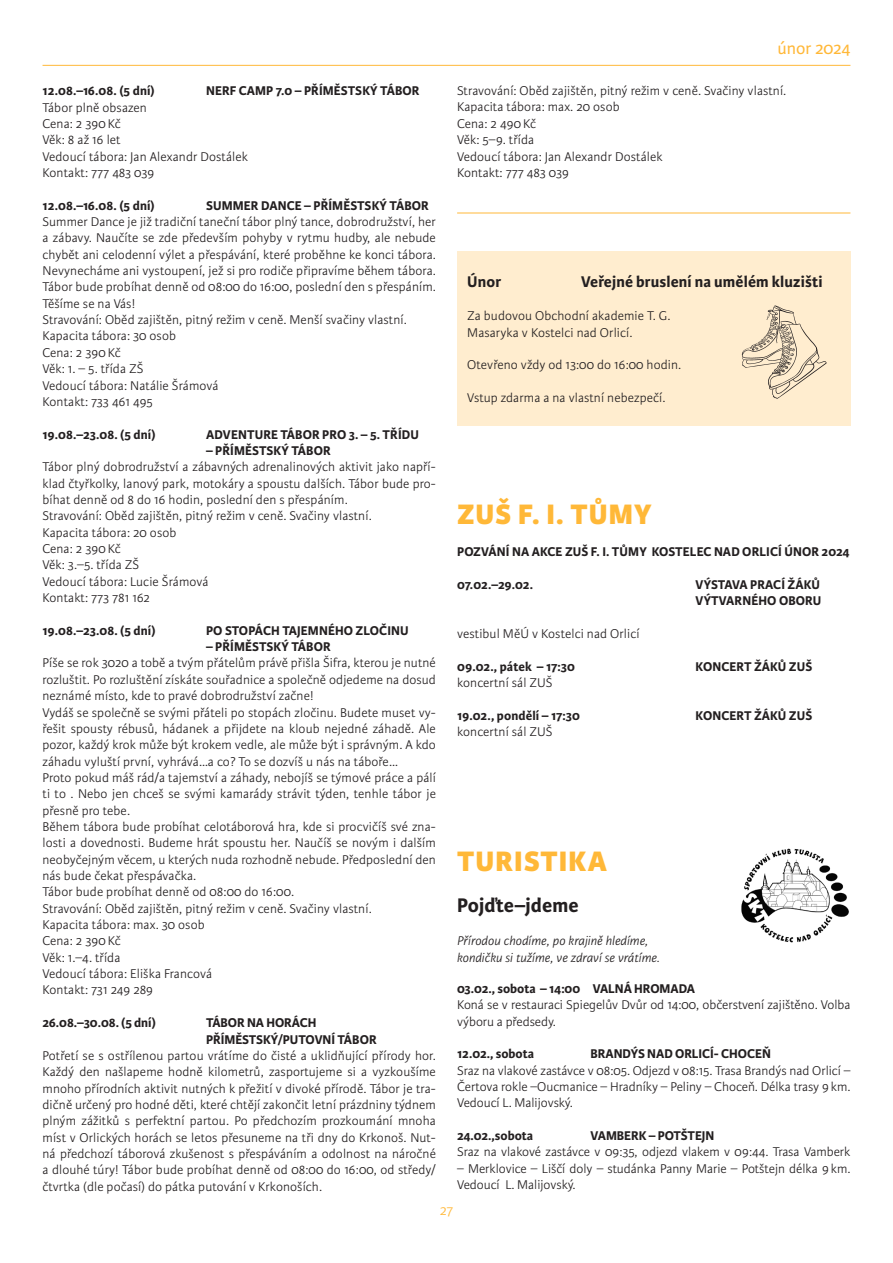
<style>
.page{position:relative;width:893px;height:1263px;background:#fff}
.page>*{position:absolute;margin:0;border:0;box-sizing:border-box;transform-origin:0 0}
.t1{font:800 30px "Karmina Sans";letter-spacing:.04em;color:#ffb838}
.t2{font:700 21px "Karmina Sans";letter-spacing:.01em;color:#231f20}
.t3{font:18px "Karmina Sans";letter-spacing:-.005em;color:#ffb838}
.t4{font:700 16.5px "Karmina Sans";letter-spacing:.01em;color:#231f20}
.t5{font:300 15px "Karmina Sans";color:#ffb838}
.t6{font:300 13.5px/16.4px "Karmina Sans";letter-spacing:.01em;color:#231f20}
.t7{font:700 13.5px/16.4px "Karmina Sans";letter-spacing:.01em;color:#231f20}
.t8{font:italic 300 13.5px/16.4px "Karmina Sans";letter-spacing:.01em;color:#231f20}
</style>
<div class="page">
<hr style="left:43px;top:65px;width:807px;height:1px;background:#ffb838">
<img style="left:741px;top:848px;width:108px;height:95px">
<div style="left:457px;top:252px;width:393px;height:174px;background:#ffedcf"></div>
<img style="left:741px;top:305px;width:86px;height:94px">
<hr style="left:457px;top:213px;width:393px;height:1px;background:#ffb838">
<p class="t7" style="left:43px;top:83px;width:114px">12.08.–16.08. (5 dní)</p>
<p class="t7" style="left:206px;top:83px;width:215px">NERF CAMP 7.0 – PŘÍMĚSTSKÝ TÁBOR</p>
<p class="t6" style="left:43px;top:99px;width:207px">Tábor plně obsazen<br>Cena: 2 390 Kč<br>Věk: 8 až 16 let<br>Vedoucí tábora: Jan Alexandr Dostálek<br>Kontakt: 777 483 039</p>
<p class="t7" style="left:43px;top:197px;width:114px">12.08.–16.08. (5 dní)</p>
<p class="t7" style="left:206px;top:197px;width:224px">SUMMER DANCE – PŘÍMĚSTSKÝ TÁBOR</p>
<p class="t6" style="left:43px;top:214px;width:395px">Summer Dance je již tradiční taneční tábor plný tance, dobrodružství, her a zábavy. Naučíte se zde především pohyby v rytmu hudby, ale nebude chybět ani celodenní výlet a přespávání, které proběhne ke konci tábora.<br>Nevynecháme ani vystoupení, jež si pro rodiče připravíme během tábora.<br>Tábor bude probíhat denně od 08:00 do 16:00, poslední den s přespáním.<br>Těšíme se na Vás!<br>Stravování: Oběd zajištěn, pitný režim v ceně. Menší svačiny vlastní.<br>Kapacita tábora: 30 osob<br>Cena: 2 390 Kč<br>Věk: 1. – 5. třída ZŠ<br>Vedoucí tábora: Natálie Šrámová<br>Kontakt: 733 461 495</p>
<p class="t7" style="left:43px;top:426px;width:115px">19.08.–23.08. (5 dní)</p>
<p class="t7" style="left:206px;top:426px;width:215px">ADVENTURE TÁBOR PRO 3. – 5. TŘÍDU</p>
<p class="t7" style="left:206px;top:443px;width:126px">– PŘÍMĚSTSKÝ TÁBOR</p>
<p class="t6" style="left:43px;top:459px;width:395px">Tábor plný dobrodružství a zábavných adrenalinových aktivit jako napří&shy;klad čtyřkolky, lanový park, motokáry a spoustu dalších. Tábor bude pro&shy;bíhat denně od 8 do 16 hodin, poslední den s přespáním.<br>Stravování: Oběd zajištěn, pitný režim v ceně. Svačiny vlastní.<br>Kapacita tábora: 20 osob<br>Cena: 2 390 Kč<br>Věk: 3.–5. třída ZŠ<br>Vedoucí tábora: Lucie Šrámová<br>Kontakt: 773 781 162</p>
<p class="t7" style="left:43px;top:622px;width:115px">19.08.–23.08. (5 dní)</p>
<p class="t7" style="left:206px;top:622px;width:204px">PO STOPÁCH TAJEMNÉHO ZLOČINU</p>
<p class="t7" style="left:206px;top:639px;width:126px">– PŘÍMĚSTSKÝ TÁBOR</p>
<p class="t6" style="left:43px;top:655px;width:395px">Píše se rok 3020 a tobě a tvým přátelům právě přišla Šifra, kterou je nutné rozluštit. Po rozluštění získáte souřadnice a společně odjedeme na dosud neznámé místo, kde to pravé dobrodružství začne!<br>Vydáš se společně se svými přáteli po stopách zločinu. Budete muset vy&shy;řešit spousty rébusů, hádanek a přijdete na kloub nejedné záhadě. Ale pozor, každý krok může být krokem vedle, ale může být i správným. A kdo záhadu vyluští první, vyhrává…a co? To se dozvíš u nás na táboře…<br>Proto pokud máš rád/a tajemství a záhady, nebojíš se týmové práce a pálí ti to . Nebo jen chceš se svými kamarády strávit týden, tenhle tábor je přesně pro tebe.<br>Během tábora bude probíhat celotáborová hra, kde si procvičíš své zna&shy;losti a dovednosti. Budeme hrát spoustu her. Naučíš se novým i dalším neobyčejným věcem, u kterých nuda rozhodně nebude. Předposlední den nás bude čekat přespávačka.<br>Tábor bude probíhat denně od 08:00 do 16:00.<br>Stravování: Oběd zajištěn, pitný režim v ceně. Svačiny vlastní.<br>Kapacita tábora: max. 30 osob<br>Cena: 2 390 Kč<br>Věk: 1.–4. třída<br>Vedoucí tábora: Eliška Francová<br>Kontakt: 731 249 289</p>
<p class="t7" style="left:43px;top:1015px;width:115px">26.08.–30.08. (5 dní)</p>
<p class="t7" style="left:206px;top:1015px;width:172px">TÁBOR NA HORÁCH<br>PŘÍMĚSTSKÝ/PUTOVNÍ TÁBOR</p>
<p class="t6" style="left:43px;top:1048px;width:395px;text-align:justify">Potřetí se s ostřílenou partou vrátíme do čisté a uklidňující přírody hor.<br>Každý den našlapeme hodně kilometrů, zasportujeme si a vyzkoušíme mnoho přírodních aktivit nutných k přežití v divoké přírodě. Tábor je tra&shy;dičně určený pro hodné děti, které chtějí zakončit letní prázdniny týdnem plným zážitků s perfektní partou. Po předchozím prozkoumání mnoha míst v Orlických horách se letos přesuneme na tři dny do Krkonoš. Nut&shy;ná předchozí táborová zkušenost s přespáváním a odolnost na náročné a dlouhé túry! Tábor bude probíhat denně od 08:00 do 16:00, od středy/ čtvrtka (dle počasí) do pátka putování v Krkonoších.</p>
<h3 class="t3" style="left:778px;top:39px;width:74px">únor 2024</h3>
<p class="t6" style="left:457px;top:83px;width:331px">Stravování: Oběd zajištěn, pitný režim v ceně. Svačiny vlastní.<br>Kapacita tábora: max. 20 osob<br>Cena: 2 490 Kč<br>Věk: 5–9. třída<br>Vedoucí tábora: Jan Alexandr Dostálek<br>Kontakt: 777 483 039</p>
<p class="t4" style="left:467px;top:273px;width:36px">Únor</p>
<p class="t4" style="left:581px;top:273px;width:243px">Veřejné bruslení na umělém kluzišti</p>
<p class="t6" style="left:467px;top:308px;width:205px">Za budovou Obchodní akademie T. G.<br>Masaryka v Kostelci nad Orlicí.</p>
<p class="t6" style="left:467px;top:357px;width:215px">Otevřeno vždy od 13:00 do 16:00 hodin.</p>
<p class="t6" style="left:467px;top:390px;width:200px">Vstup zdarma a na vlastní nebezpečí.</p>
<h1 class="t1" style="left:457px;top:496px;width:196px">ZUŠ F. I. TŮMY</h1>
<p class="t7" style="left:457px;top:544px;width:394px">POZVÁNÍ NA AKCE ZUŠ F. I. TŮMY KOSTELEC NAD ORLICÍ ÚNOR 2024</p>
<p class="t7" style="left:457px;top:577px;width:77px">07.02.–29.02.</p>
<p class="t7" style="left:696px;top:577px;width:127px">VÝSTAVA PRACÍ ŽÁKŮ<br>VÝTVARNÉHO OBORU</p>
<p class="t6" style="left:457px;top:626px;width:184px">vestibul MěÚ v Kostelci nad Orlicí</p>
<p class="t7" style="left:457px;top:658px;width:119px">09.02., pátek – 17:30</p>
<p class="t7" style="left:696px;top:658px;width:118px">KONCERT ŽÁKŮ ZUŠ</p>
<p class="t6" style="left:457px;top:675px;width:97px">koncertní sál ZUŠ</p>
<p class="t7" style="left:457px;top:707px;width:124px">19.02., pondělí – 17:30</p>
<p class="t7" style="left:696px;top:707px;width:118px">KONCERT ŽÁKŮ ZUŠ</p>
<p class="t6" style="left:457px;top:724px;width:97px">koncertní sál ZUŠ</p>
<h1 class="t1" style="left:457px;top:844px;width:151px">TURISTIKA</h1>
<h2 class="t2" style="left:457px;top:893px;width:123px">Pojďte–jdeme</h2>
<p class="t8" style="left:457px;top:933px;width:204px">Přírodou chodíme, po krajině hledíme, kondičku si tužíme, ve zdraví se vrátíme.</p>
<p class="t7" style="left:457px;top:980px;width:239px">03.02., sobota – 14:00 VALNÁ HROMADA</p>
<p class="t6" style="left:457px;top:997px;width:395px">Koná se v restauraci Spiegelův Dvůr od 14:00, občerstvení zajištěno. Volba výboru a předsedy.</p>
<p class="t7" style="left:457px;top:1046px;width:79px">12.02., sobota</p>
<p class="t7" style="left:591px;top:1046px;width:182px">BRANDÝS NAD ORLICÍ- CHOCEŇ</p>
<p class="t6" style="left:457px;top:1062px;width:395px;text-align:justify">Sraz na vlakové zastávce v 08:05. Odjezd v 08:15. Trasa Brandýs nad Orlicí – Čertova rokle –Oucmanice – Hradníky – Peliny – Choceň. Délka trasy 9km.<br>Vedoucí L. Malijovský.</p>
<p class="t7" style="left:457px;top:1128px;width:78px">24.02.,sobota</p>
<p class="t7" style="left:591px;top:1128px;width:125px">VAMBERK – POTŠTEJN</p>
<p class="t6" style="left:457px;top:1144px;width:395px">Sraz na vlakové zastávce v 09:35, odjezd vlakem v 09:44. Trasa Vamberk</p>
<p class="t6" style="left:457px;top:1160px;width:395px">– Merklovice – Liščí doly – studánka Panny Marie – Potštejn délka 9km.<br>Vedoucí L. Malijovský.</p>
<p class="t5" style="left:440px;top:1202px;width:15px">27</p>
</div>
